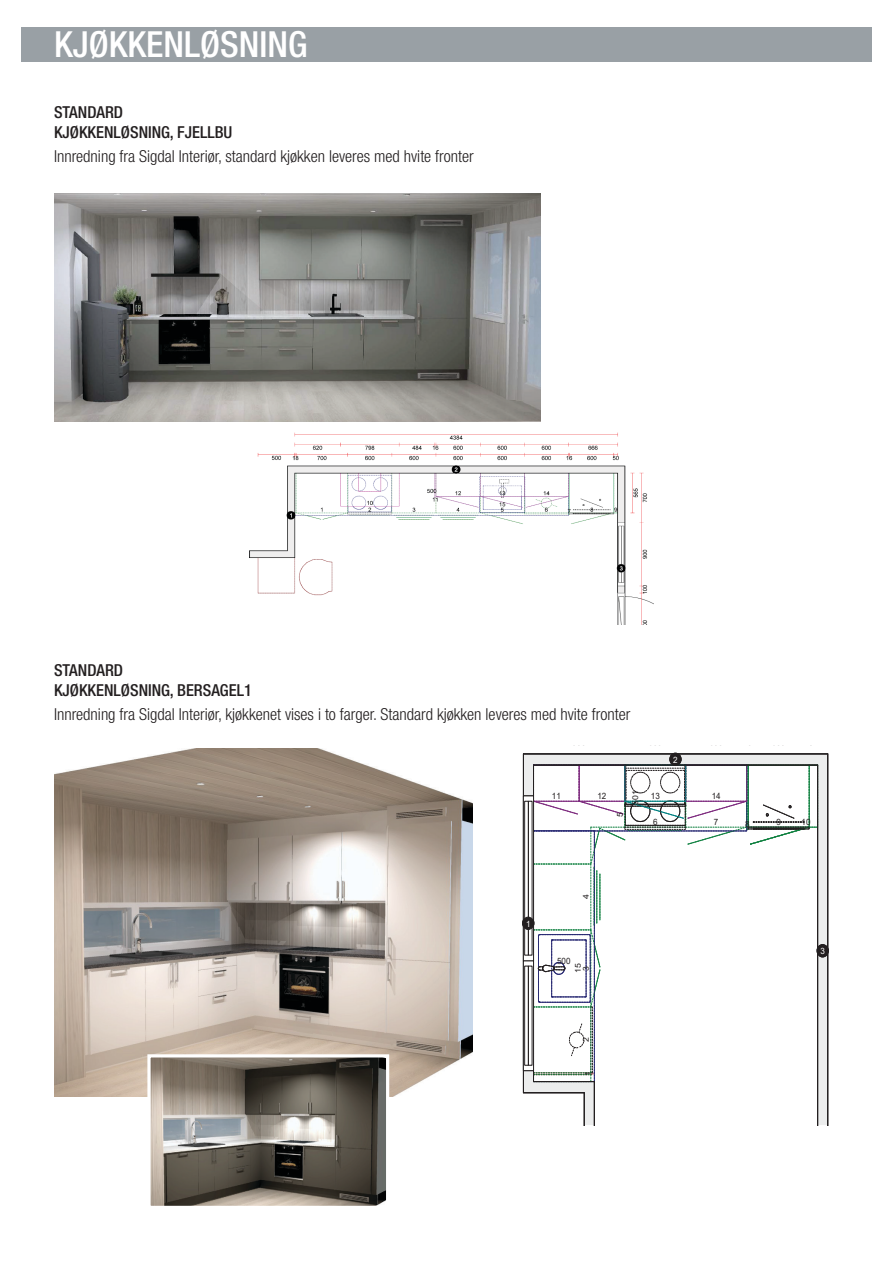
<style>
.page{position:relative;width:893px;height:1263px;background:#fff}
.page>*{position:absolute;margin:0;border:0;box-sizing:border-box;transform-origin:0 0}
.t1{font:500 condensed 36px "Helvetica Neue LT Std";color:#fff}
.t2{font:300 condensed 16.5px "Helvetica Neue LT Std";color:#231f20}
.t3{font:500 condensed 16.5px/19.8px "Helvetica Neue LT Std";color:#231f20}
.t4{font:8.7px "Arial";letter-spacing:.01em;color:#231f20;scale:.92 1}
.t5{font:8.7px "Arial";color:#fff;scale:.92 1}
.t6{font:8.1px "Arial";color:#231f20;scale:1.08 1}
</style>
<div class="page">
<img style="left:249px;top:414px;width:404px;height:211px">
<div style="left:21px;top:27px;width:851px;height:34px;background:#99a0a5"></div>
<img style="left:54px;top:194px;width:486px;height:228px">
<img style="left:54px;top:748px;width:418px;height:349px">
<svg style="left:523px;top:754px;width:304px;height:371px"></svg>
<hr style="left:594px;top:1081px;width:1px;height:44px;background:#231f20">
<hr style="left:533px;top:1081px;width:61px;height:1px;background:#231f20">
<hr style="left:533px;top:765px;width:1px;height:316px;background:#231f20">
<hr style="left:533px;top:765px;width:285px;height:1px;background:#231f20">
<hr style="left:817px;top:765px;width:1px;height:360px;background:#231f20">
<hr style="left:827px;top:754px;width:1px;height:371px;background:#231f20">
<hr style="left:523px;top:753px;width:305px;height:1px;background:#231f20">
<hr style="left:523px;top:754px;width:1px;height:339px;background:#231f20">
<hr style="left:523px;top:1092px;width:61px;height:1px;background:#231f20">
<hr style="left:584px;top:1093px;width:1px;height:32px;background:#231f20">
<div style="left:523px;top:961px;width:10px;height:109px;background:#fff"></div>
<div style="left:523px;top:960px;width:11px;height:111px;border:1px solid #231f20"></div>
<div style="left:524px;top:966px;width:5px;height:99px;border:1px solid #231f20"></div>
<div style="left:528px;top:966px;width:4px;height:99px;border:1px solid #231f20"></div>
<div style="left:523px;top:796px;width:10px;height:165px;background:#fff"></div>
<div style="left:523px;top:796px;width:11px;height:165px;border:1px solid #231f20"></div>
<div style="left:524px;top:801px;width:5px;height:154px;border:1px solid #231f20"></div>
<div style="left:528px;top:801px;width:4px;height:154px;border:1px solid #231f20"></div>
<div style="left:523px;top:917px;width:11px;height:12px;background:#231f20;border-radius:50%"></div>
<div style="left:522px;top:917px;width:12px;height:13px;border:1px solid #231f20;border-radius:50%"></div>
<div style="left:670px;top:753px;width:11px;height:12px;background:#231f20;border-radius:50%"></div>
<div style="left:670px;top:753px;width:11px;height:13px;border:1px solid #231f20;border-radius:50%"></div>
<div style="left:817px;top:945px;width:11px;height:12px;background:#231f20;border-radius:50%"></div>
<div style="left:817px;top:944px;width:12px;height:13px;border:1px solid #231f20;border-radius:50%"></div>
<img style="left:151px;top:1058px;width:234px;height:147px">
<div style="left:147px;top:1054px;width:242px;height:155px;border:3px solid #fff"></div>
<h1 class="t1" style="left:54px;top:23px;width:255px">KJØKKENLØSNING</h1>
<p class="t3" style="left:54px;top:102px;width:180px">STANDARD<br>KJØKKENLØSNING, FJELLBU</p>
<p class="t2" style="left:54px;top:147px;width:421px">Innredning fra Sigdal Interiør, standard kjøkken leveres med hvite fronter</p>
<p class="t3" style="left:54px;top:660px;width:199px">STANDARD<br>KJØKKENLØSNING, BERSAGEL1</p>
<p class="t2" style="left:54px;top:705px;width:578px">Innredning fra Sigdal Interiør, kjøkkenet vises i to farger. Standard kjøkken leveres med hvite fronter</p>
<p class="t5" style="left:673px;top:753px;width:6px">2</p>
<p class="t6" style="left:630px;top:805px;width:15px;rotate:-90deg">501</p>
<p class="t4" style="left:552px;top:790px;width:11px">11</p>
<p class="t4" style="left:597px;top:790px;width:11px">12</p>
<p class="t4" style="left:651px;top:790px;width:11px">13</p>
<p class="t4" style="left:712px;top:790px;width:11px">14</p>
<p class="t6" style="left:614px;top:817px;width:6px;rotate:-90deg">5</p>
<p class="t4" style="left:653px;top:816px;width:6px">6</p>
<p class="t4" style="left:714px;top:816px;width:6px">7</p>
<p class="t4" style="left:745px;top:818px;width:6px">8</p>
<p class="t4" style="left:776px;top:816px;width:6px">9</p>
<p class="t4" style="left:801px;top:816px;width:11px">10</p>
<p class="t5" style="left:526px;top:917px;width:6px">1</p>
<p class="t6" style="left:580px;top:899px;width:6px;rotate:-90deg">4</p>
<p class="t4" style="left:557px;top:955px;width:16px">500</p>
<p class="t6" style="left:572px;top:973px;width:11px;rotate:-90deg">15</p>
<p class="t6" style="left:580px;top:971px;width:6px;rotate:-90deg">3</p>
<p class="t6" style="left:580px;top:1042px;width:6px;rotate:-90deg">2</p>
<p class="t6" style="left:582px;top:1076px;width:6px;rotate:-90deg">1</p>
<p class="t5" style="left:820px;top:945px;width:6px">3</p>
</div>
